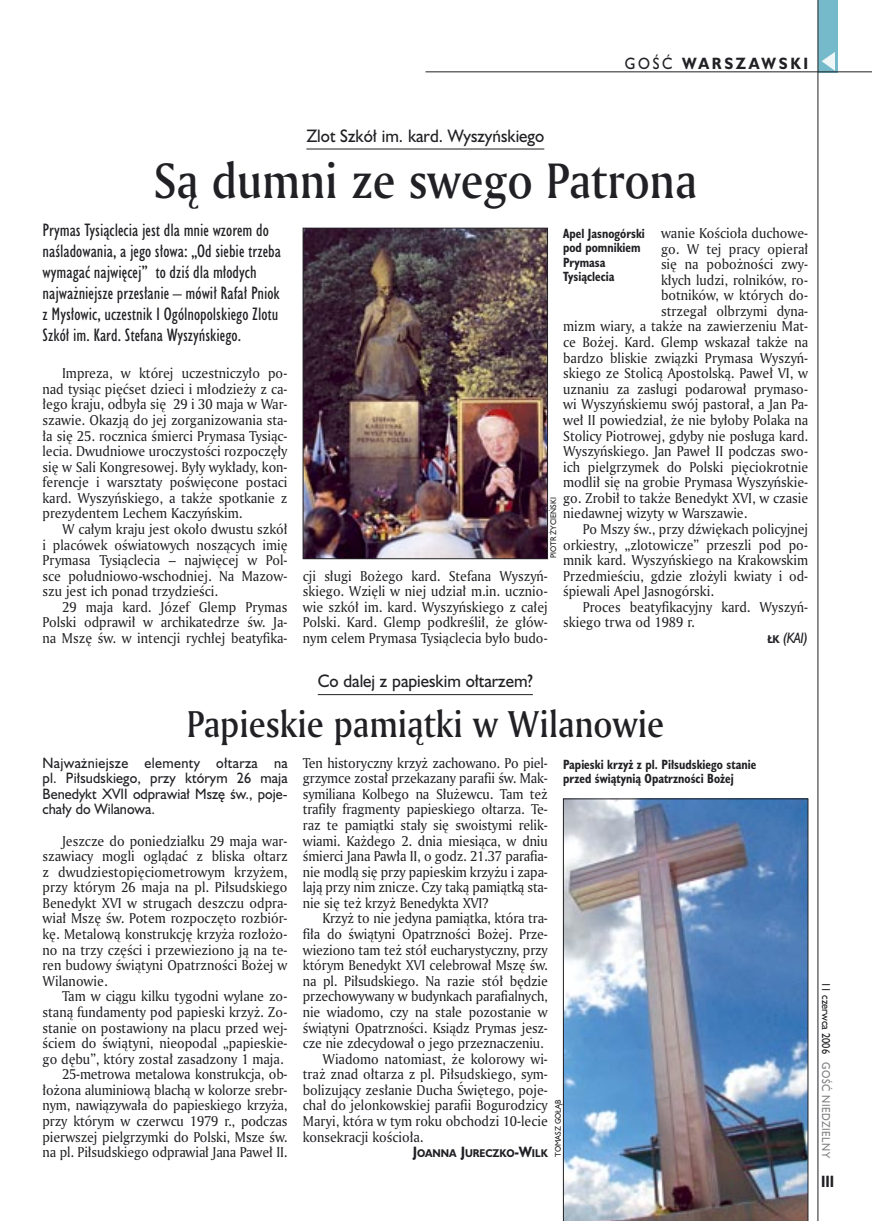
<style>
.page{position:relative;width:872px;height:1221px;background:#fff}
.page>*{position:absolute;margin:0;border:0;box-sizing:border-box;transform-origin:0 0}
._05a_tytyl_AmMd_32_pt{font:48px "Amerigo Md PL";color:#212125;scale:.9 1}
._05-9_tytyl_AmMd_24_pt{font:36px "Amerigo Md PL";color:#212125;scale:.9 1}
._06-4_lead_lokal_HuCn_11_pt{font:16.5px/21px "Humanst 521 Cn PL";color:#212125}
._04-3_nadtytul_lokal{font:16.5px "Humanst 521 PL";color:#212125;scale:.94 1}
._15b_temat_prawo{font:700 15px "Humanst 521 PL";letter-spacing:.2em;color:#212125;scale:.9 1}
._17_pagina_prawa{font:700 15px "Humanst 521 Cn PL";color:#212125;scale:.94 1}
._01_body_tekst{font:13.8px/15.6px "Amerigo PL";color:#212125;text-align:justify;scale:.94 1}
._06-5_lead_lokal_maly_Hu_9_pt{font:13.8px/15.6px "Humanst 521 PL";color:#212125;text-align:justify;scale:.94 1}
._12a_autor_na_koncu_HuBd{font:italic 13.8px "Humanst 521 PL";color:#212125;scale:.92 1}
._09_podpis_zdjecia_HuCnB{font:700 12.3px/14.4px "Humanst 521 Cn PL";color:#212125;scale:.94 1}
._19a_data_prawa_GOSC{font:10.5px "Humanst 521 PL";letter-spacing:.05em;color:#7f7f83;scale:.9 1}
._19_data_prawa{font:10.5px "Humanst 521 PL";color:#212125;scale:.9 1}
._12a_autor_na_koncu_HuBd-2{font:700 10.35px "Humanst 521 PL";color:#212125;scale:.9 1}
._09a_autor_zdjecia_Hu_5_pt{font:7.5px "Humanst 521 PL";color:#212125;scale:.94 1}
.s1{font-weight:400}
.s2{font-weight:700;font-style:normal;font-size:10.35px}
.s3{font-size:13.8px}
</style>
<div class="page">
<div style="left:818px;top:0;width:19px;height:72px;background:#75baca"></div>
<hr style="left:817px;top:0;width:1px;height:1220px;background:#212125">
<svg style="left:821px;top:52px;width:14px;height:19px"></svg>
<hr style="left:425px;top:72px;width:447px;height:1px;background:#212125">
<hr style="left:318px;top:694px;width:215px;height:1px;background:#212125">
<img style="left:563px;top:798px;width:245px;height:422px">
<hr style="left:306px;top:149px;width:238px;height:1px;background:#212125">
<img style="left:305px;top:230px;width:241px;height:327px">
<div style="left:303px;top:228px;width:245px;height:331px;border:1px solid #212125"></div>
<p class="_15b_temat_prawo" style="left:625px;top:53px;width:205px"><span class="s1">GOŚĆ</span> WARSZAWSKI</p>
<p class="_04-3_nadtytul_lokal" style="left:306px;top:124px;width:254px">Zlot Szkół im. kard. Wyszyńskiego</p>
<p class="_05a_tytyl_AmMd_32_pt" style="left:154px;top:148px;width:605px">Są dumni ze swego Patrona</p>
<p class="_09_podpis_zdjecia_HuCnB" style="left:563px;top:226px;width:88px">Apel Jasnogórski pod pomnikiem<br>Prymasa<br>Tysiąclecia</p>
<p class="_06-4_lead_lokal_HuCn_11_pt" style="left:43px;top:219px;width:240px">Prymas Tysiąclecia jest dla mnie wzorem do naśladowania, a jego słowa: „Od siebie trzeba wymagać najwięcej” to dziś dla młodych najważniejsze przesłanie – mówił Rafał Pniok z Mysłowic, uczestnik I Ogólnopolskiego Zlotu Szkół im. Kard. Stefana Wyszyńskiego.</p>
<p class="_01_body_tekst" style="left:43px;top:365px;width:262px;text-indent:20px">Impreza, w której uczestniczyło po&shy;nad tysiąc pięćset dzieci i młodzieży z ca&shy;łego kraju, odbyła się 29 i 30 maja w War&shy;szawie. Okazją do jej zorganizowania sta&shy;ła się 25. rocznica śmierci Prymasa Tysiąc&shy;lecia. Dwudniowe uroczystości rozpoczęły się w Sali Kongresowej. Były wykłady, kon&shy;ferencje i warsztaty poświęcone postaci kard. Wyszyńskiego, a także spotkanie z prezydentem Lechem Kaczyńskim.</p>
<p class="_01_body_tekst" style="left:43px;top:521px;width:262px;text-indent:20px">W całym kraju jest około dwustu szkół i placówek oświatowych noszących imię Prymasa Tysiąclecia – najwięcej w Pol&shy;sce południowo-wschodniej. Na Mazow&shy;szu jest ich ponad trzydzieści.</p>
<p class="_01_body_tekst" style="left:43px;top:598px;width:262px;text-indent:20px">29 maja kard. Józef Glemp Prymas Polski odprawił w archikatedrze św. Ja&shy;na Mszę św. w intencji rychłej beatyfika-</p>
<p class="_01_body_tekst" style="left:661px;top:225px;width:158px">wanie Kościoła duchowe-</p>
<p class="_01_body_tekst" style="left:661px;top:240px;width:158px">go. W tej pracy opierał</p>
<p class="_01_body_tekst" style="left:661px;top:256px;width:158px">się na pobożności zwy-</p>
<p class="_01_body_tekst" style="left:661px;top:271px;width:158px">kłych ludzi, rolników, ro-</p>
<p class="_01_body_tekst" style="left:661px;top:287px;width:158px">botników, w których do-</p>
<p class="_01_body_tekst" style="left:661px;top:303px;width:158px">strzegał olbrzymi dyna-</p>
<p class="_01_body_tekst" style="left:563px;top:318px;width:262px">mizm wiary, a także na zawierzeniu Mat-</p>
<p class="_01_body_tekst" style="left:563px;top:334px;width:262px">ce Bożej. Kard. Glemp wskazał także na</p>
<p class="_01_body_tekst" style="left:563px;top:349px;width:262px">bardzo bliskie związki Prymasa Wyszyń-</p>
<p class="_01_body_tekst" style="left:563px;top:365px;width:262px">skiego ze Stolicą Apostolską. Paweł VI, w</p>
<p class="_01_body_tekst" style="left:563px;top:380px;width:262px">uznaniu za zasługi podarował prymaso-</p>
<p class="_01_body_tekst" style="left:563px;top:396px;width:262px">wi Wyszyńskiemu swój pastorał, a Jan Pa-</p>
<p class="_01_body_tekst" style="left:563px;top:412px;width:262px">weł II powiedział, że nie byłoby Polaka na</p>
<p class="_01_body_tekst" style="left:563px;top:427px;width:262px">Stolicy Piotrowej, gdyby nie posługa kard.</p>
<p class="_01_body_tekst" style="left:563px;top:443px;width:262px">Wyszyńskiego. Jan Paweł II podczas swo-</p>
<p class="_01_body_tekst" style="left:563px;top:458px;width:262px">ich pielgrzymek do Polski pięciokrotnie</p>
<p class="_01_body_tekst" style="left:563px;top:474px;width:262px">modlił się na grobie Prymasa Wyszyńskie-</p>
<p class="_01_body_tekst" style="left:563px;top:489px;width:262px">go. Zrobił to także Benedykt XVI, w czasie</p>
<p class="_01_body_tekst" style="left:563px;top:505px;width:197px">niedawnej wizyty w Warszawie.</p>
<p class="_01_body_tekst" style="left:563px;top:521px;width:262px;text-indent:20px">Po Mszy św., przy dźwiękach policyjnej orkiestry, „zlotowicze” przeszli pod po&shy;mnik kard. Wyszyńskiego na Krakowskim Przedmieściu, gdzie złożyli kwiaty i od&shy;śpiewali Apel Jasnogórski.</p>
<p class="_01_body_tekst" style="left:563px;top:598px;width:262px;text-indent:20px">Proces beatyfikacyjny kard. Wyszyń&shy;skiego trwa od 1989 r.</p>
<p class="_12a_autor_na_koncu_HuBd" style="left:767px;top:628px;width:46px"><span class="s2">ŁK</span> (KAI)</p>
<p class="_09a_autor_zdjecia_Hu_5_pt" style="left:548px;top:558px;width:66px;rotate:-90deg">PIOTR ŻYCIEŃSKI</p>
<p class="_01_body_tekst" style="left:303px;top:567px;width:262px">cji sługi Bożego kard. Stefana Wyszyń&shy;skiego. Wzięli w niej udział m.in. ucznio&shy;wie szkół im. kard. Wyszyńskiego z całej Polski. Kard. Glemp podkreślił, że głów&shy;nym celem Prymasa Tysiąclecia było budo-</p>
<p class="_04-3_nadtytul_lokal" style="left:318px;top:670px;width:230px">Co dalej z papieskim ołtarzem?</p>
<p class="_05-9_tytyl_AmMd_24_pt" style="left:187px;top:699px;width:532px">Papieskie pamiątki w Wilanowie</p>
<p class="_09_podpis_zdjecia_HuCnB" style="left:563px;top:756px;width:207px">Papieski krzyż z pl. Piłsudskiego stanie przed świątynią Opatrzności Bożej</p>
<p class="_01_body_tekst" style="left:303px;top:754px;width:262px">Ten historyczny krzyż zachowano. Po piel&shy;grzymce został przekazany parafii św. Mak&shy;symiliana Kolbego na Służewcu. Tam też trafiły fragmenty papieskiego ołtarza. Te&shy;raz te pamiątki stały się swoistymi relik&shy;wiami. Każdego 2. dnia miesiąca, w dniu śmierci Jana Pawła II, o godz. 21.37 parafia&shy;nie modlą się przy papieskim krzyżu i zapa&shy;lają przy nim znicze. Czy taką pamiątką sta&shy;nie się też krzyż Benedykta XVI?</p>
<p class="_01_body_tekst" style="left:303px;top:910px;width:262px;text-indent:20px">Krzyż to nie jedyna pamiątka, która tra&shy;fiła do świątyni Opatrzności Bożej. Prze&shy;wieziono tam też stół eucharystyczny, przy którym Benedykt XVI celebrował Mszę św. na pl. Piłsudskiego. Na razie stół będzie przechowywany w budynkach parafialnych, nie wiadomo, czy na stałe pozostanie w świątyni Opatrzności. Ksiądz Prymas jesz&shy;cze nie zdecydował o jego przeznaczeniu.</p>
<p class="_01_body_tekst" style="left:303px;top:1050px;width:262px;text-indent:20px">Wiadomo natomiast, że kolorowy wi&shy;traż znad ołtarza z pl. Piłsudskiego, sym&shy;bolizujący zesłanie Ducha Świętego, poje&shy;chał do jelonkowskiej parafii Bogurodzicy Maryi, która w tym roku obchodzi 10-lecie konsekracji kościoła.</p>
<p class="_12a_autor_na_koncu_HuBd-2" style="left:413px;top:1146px;width:152px"><span class="s3">J</span>OANNA <span class="s3">J</span>URECZKO<span class="s3">-W</span>ILK</p>
<p class="_06-5_lead_lokal_maly_Hu_9_pt" style="left:43px;top:754px;width:262px">Najważniejsze elementy ołtarza na pl. Piłsudskiego, przy którym 26 maja Benedykt XVII odprawiał Mszę św., poje&shy;chały do Wilanowa.</p>
<p class="_01_body_tekst" style="left:43px;top:832px;width:262px;text-indent:20px">Jeszcze do poniedziałku 29 maja war&shy;szawiacy mogli oglądać z bliska ołtarz z dwudziestopięciometrowym krzyżem, przy którym 26 maja na pl. Piłsudskiego Benedykt XVI w strugach deszczu odpra&shy;wiał Mszę św. Potem rozpoczęto rozbiór&shy;kę. Metalową konstrukcję krzyża rozłożo&shy;no na trzy części i przewieziono ją na te&shy;ren budowy świątyni Opatrzności Bożej w Wilanowie.</p>
<p class="_01_body_tekst" style="left:43px;top:988px;width:262px;text-indent:20px">Tam w ciągu kilku tygodni wylane zo&shy;staną fundamenty pod papieski krzyż. Zo&shy;stanie on postawiony na placu przed wej&shy;ściem do świątyni, nieopodal „papieskie&shy;go dębu”, który został zasadzony 1 maja.</p>
<p class="_01_body_tekst" style="left:43px;top:1066px;width:262px;text-indent:20px">25-metrowa metalowa konstrukcja, ob&shy;łożona aluminiową blachą w kolorze srebr&shy;nym, nawiązywała do papieskiego krzyża, przy którym w czerwcu 1979 r., podczas pierwszej pielgrzymki do Polski, Msze św. na pl. Piłsudskiego odprawiał Jana Paweł II.</p>
<p class="_09a_autor_zdjecia_Hu_5_pt" style="left:553px;top:1157px;width:63px;rotate:-90deg">TOMASZ GOŁĄB</p>
<p class="_19_data_prawa" style="left:833px;top:981px;width:82px;rotate:90deg">11 czerwca 2006</p>
<p class="_19a_data_prawa_GOSC" style="left:833px;top:1062px;width:108px;rotate:90deg">GOŚĆ NIEDZIELNY</p>
<p class="_17_pagina_prawa" style="left:821px;top:1171px;width:15px">III</p>
</div>
